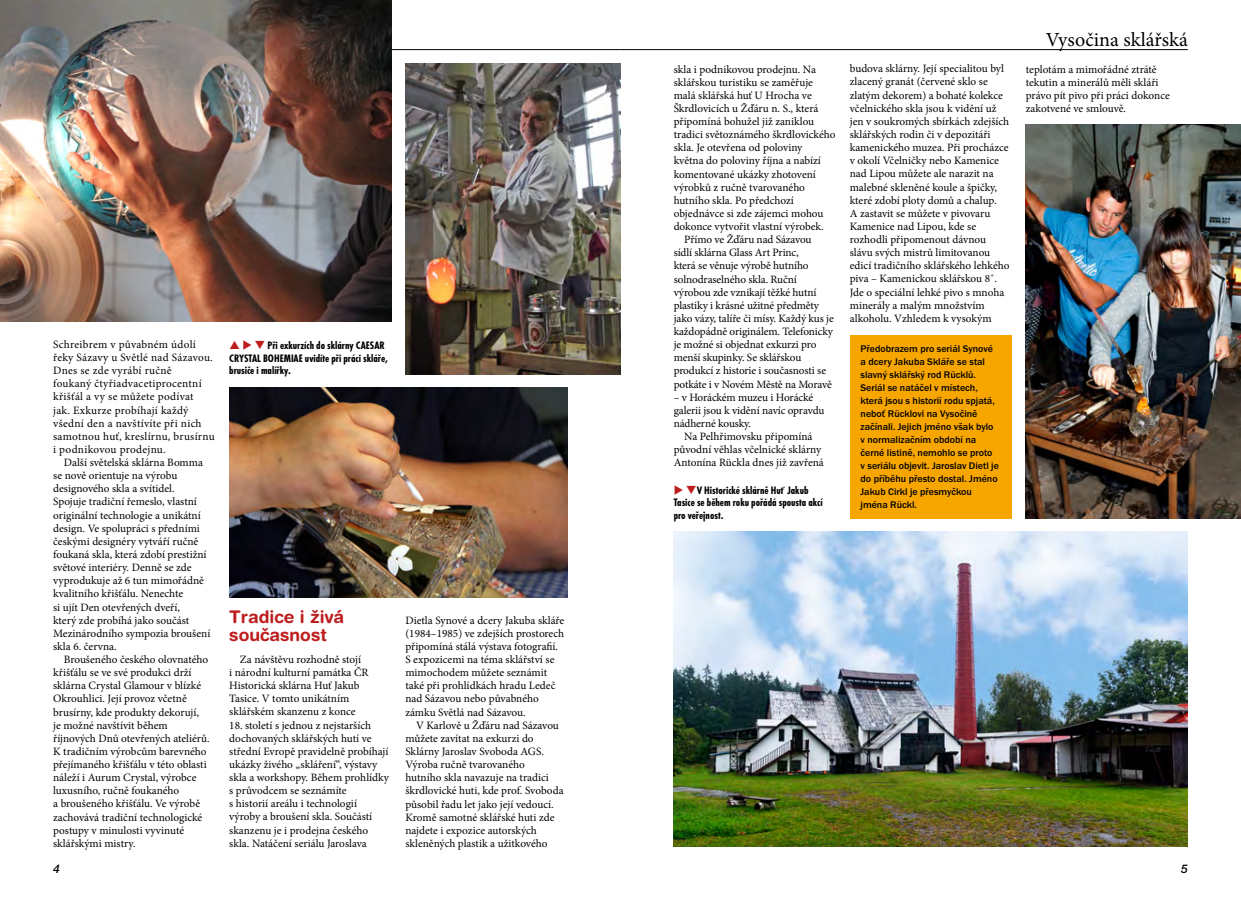
<style>
.page{position:relative;width:1241px;height:900px;background:#fff}
.page>*{position:absolute;margin:0;border:0;box-sizing:border-box;transform-origin:0 0}
.t1{font:20px "Minion Pro";color:#000}
.t2{font:700 17.5px/17.5px "Helvetica Rounded OT";color:#bd1d1d}
.t3{font:italic 500 11.88px "Helvetica Neue LT Pro";color:#000}
.t4{font:11.25px/13.1px "Minion Pro";letter-spacing:-.005em;color:#000}
.t5{font:11.25px/13.1px "Minion Pro";letter-spacing:.025em;color:#000}
.t6{font:700 condensed 11.25px/12.5px "Futura TOT";color:#000}
.t7{font:500 10px/13px "Franklin Got Itc TOT";color:#000}
.s1{color:#bd1d1d}
</style>
<div class="page">
<hr style="left:94px;top:49px;width:526px;height:1px;background:#000">
<hr style="left:620px;top:49px;width:567px;height:1px;background:#000">
<div style="left:849px;top:335px;width:162px;height:184px;background:#f7a600"></div>
<img style="left:0;top:0;width:391px;height:322px">
<img style="left:229px;top:387px;width:338px;height:210px">
<img style="left:673px;top:532px;width:514px;height:315px">
<img style="left:1025px;top:125px;width:215px;height:394px">
<img style="left:405px;top:64px;width:215px;height:310px">
<p class="t5" style="left:53px;top:338px;width:163px">Schreibrem v půvabném údolí řeky Sázavy u Světlé nad Sázavou.<br>Dnes se zde vyrábí ručně<br>foukaný čtyřiadvacetiprocentní křišťál a vy se můžete podívat<br>jak. Exkurze probíhají každý všední den a navštívíte při nich samotnou huť, kreslírnu, brusírnu i podnikovou prodejnu.</p>
<p class="t4" style="left:53px;top:456px;width:159px;text-indent:11px">Další světelská sklárna Bomma se nově orientuje na výrobu designového skla a svítidel.<br>Spojuje tradiční řemeslo, vlastní originální technologie a unikátní design. Ve spolupráci s předními českými designéry vytváří ručně foukaná skla, která zdobí prestižní světové interiéry. Denně se zde vyprodukuje až 6 tun mimořádně kvalitního křišťálu. Nenechte<br>si ujít Den otevřených dveří,<br>který zde probíhá jako součást<br>Mezinárodního sympozia broušení skla 6. června.</p>
<p class="t4" style="left:53px;top:653px;width:158px;text-indent:11px">Broušeného českého olovnatého křišťálu se ve své produkci drží sklárna Crystal Glamour v blízké<br>Okrouhlici. Její provoz včetně brusírny, kde produkty dekorují,<br>je možné navštívit během říjnových Dnů otevřených ateliérů.<br>K tradičním výrobcům barevného přejímaného křišťálu v této oblasti náleží i Aurum Crystal, výrobce luxusního, ručně foukaného<br>a broušeného křišťálu. Ve výrobě zachovává tradiční technologické postupy v minulosti vyvinuté sklářskými mistry.</p>
<p class="t6" style="left:229px;top:339px;width:160px;text-indent:13px"><span class="s1">◆</span> <span class="s1">❑</span> Při exkurzích do sklárny CAESAR<br>CRYSTAL BOHEMIAE uvidíte při práci skláře, brusiče i malířky.</p>
<h2 class="t2" style="left:229px;top:608px;width:116px">Tradice i živá současnost</h2>
<p class="t4" style="left:229px;top:653px;width:141px;text-indent:11px">Za návštěvu rozhodně stojí<br>i národní kulturní památka ČR<br>Historická sklárna Huť Jakub<br>Tasice. V tomto unikátním sklářském skanzenu z konce</p>
<p class="t4" style="left:229px;top:718px;width:161px">18. století s jednou z nejstarších dochovaných sklářských hutí ve střední Evropě pravidelně probíhají ukázky živého „skláření“, výstavy skla a workshopy. Během prohlídky s průvodcem se seznámíte<br>s historií areálu i technologií výroby a broušení skla. Součástí skanzenu je i prodejna českého skla. Natáčení seriálu Jaroslava</p>
<p class="t4" style="left:405px;top:614px;width:160px">Dietla Synové a dcery Jakuba skláře (1984–1985) ve zdejších prostorech připomíná stálá výstava fotografií.<br>S expozicemi na téma sklářství se mimochodem můžete seznámit také při prohlídkách hradu Ledeč nad Sázavou nebo půvabného zámku Světlá nad Sázavou.</p>
<p class="t4" style="left:405px;top:719px;width:160px;text-indent:11px">V Karlově u Žďáru nad Sázavou můžete zavítat na exkurzi do<br>Sklárny Jaroslav Svoboda AGS.<br>Výroba ručně tvarovaného hutního skla navazuje na tradici škrdlovické huti, kde prof. Svoboda působil řadu let jako její vedoucí.<br>Kromě samotné sklářské huti zde najdete i expozice autorských skleněných plastik a užitkového</p>
<p class="t4" style="left:673px;top:62px;width:144px">skla i podnikovou prodejnu. Na</p>
<p class="t4" style="left:673px;top:76px;width:141px">sklářskou turistiku se zaměřuje</p>
<p class="t4" style="left:673px;top:89px;width:140px">malá sklářská huť U Hrocha ve</p>
<p class="t4" style="left:673px;top:102px;width:146px">Škrdlovicích u Žďáru n. S., která</p>
<p class="t4" style="left:673px;top:115px;width:142px">připomíná bohužel již zaniklou</p>
<p class="t4" style="left:673px;top:128px;width:163px">tradici světoznámého škrdlovického</p>
<p class="t4" style="left:673px;top:141px;width:130px">skla. Je otevřena od poloviny</p>
<p class="t4" style="left:673px;top:154px;width:149px">května do poloviny října a nabízí</p>
<p class="t4" style="left:673px;top:167px;width:144px">komentované ukázky zhotovení</p>
<p class="t4" style="left:673px;top:181px;width:133px">výrobků z ručně tvarovaného</p>
<p class="t4" style="left:673px;top:194px;width:122px">hutního skla. Po předchozí</p>
<p class="t4" style="left:673px;top:207px;width:151px">objednávce si zde zájemci mohou</p>
<p class="t4" style="left:673px;top:220px;width:151px">dokonce vytvořit vlastní výrobek.</p>
<p class="t4" style="left:684px;top:233px;width:129px">Přímo ve Žďáru nad Sázavou</p>
<p class="t4" style="left:673px;top:246px;width:127px">sídlí sklárna Glass Art Princ,</p>
<p class="t4" style="left:673px;top:259px;width:136px">která se věnuje výrobě hutního</p>
<p class="t4" style="left:673px;top:272px;width:125px">solnodraselného skla. Ruční</p>
<p class="t4" style="left:673px;top:286px;width:144px">výrobou zde vznikají těžké hutní</p>
<p class="t4" style="left:673px;top:299px;width:147px">plastiky i krásné užitné předměty</p>
<p class="t4" style="left:673px;top:312px;width:162px">jako vázy, talíře či mísy. Každý kus je</p>
<p class="t4" style="left:673px;top:325px;width:161px">každopádně originálem. Telefonicky</p>
<p class="t4" style="left:673px;top:338px;width:144px">je možné si objednat exkurzi pro</p>
<p class="t4" style="left:673px;top:351px;width:129px">menší skupinky. Se sklářskou</p>
<p class="t4" style="left:673px;top:364px;width:154px">produkcí z historie i současnosti se</p>
<p class="t4" style="left:673px;top:378px;width:160px">potkáte i v Novém Městě na Moravě</p>
<p class="t4" style="left:673px;top:391px;width:152px">– v Horáckém muzeu i Horácké galerii jsou k vidění navíc opravdu nádherné kousky.</p>
<p class="t4" style="left:673px;top:430px;width:152px;text-align:center">Na Pelhřimovsku připomíná původní věhlas včelnické sklárny<br>Antonína Rückla dnes již zavřená</p>
<p class="t6" style="left:673px;top:484px;width:150px"><span class="s1">◆</span> <span class="s1">❑</span>V Historické sklárně Huť Jakub<br>Tasice se během roku pořádá spousta akcí pro veřejnost.</p>
<p class="t4" style="left:849px;top:62px;width:161px">budova sklárny. Její specialitou byl zlacený granát (červené sklo se zlatým dekorem) a bohaté kolekce včelnického skla jsou k vidění už jen v soukromých sbírkách zdejších sklářských rodin či v depozitáři kamenického muzea. Při procházce v okolí Včelničky nebo Kamenice nad Lipou můžete ale narazit na malebné skleněné koule a špičky, které zdobí ploty domů a chalup.<br>A zastavit se můžete v pivovaru<br>Kamenice nad Lipou, kde se rozhodli připomenout dávnou slávu svých mistrů limitovanou edicí tradičního sklářského lehkého piva – Kamenickou sklářskou 8˚.<br>Jde o speciální lehké pivo s mnoha minerály a malým množstvím alkoholu. Vzhledem k vysokým</p>
<p class="t7" style="left:860px;top:342px;width:140px">Předobrazem pro seriál Synové a dcery Jakuba Skláře se stal slavný sklářský rod Rücklů.<br>Seriál se natáčel v místech, která jsou s historií rodu spjatá, neboť Rücklovi na Vysočině začínali. Jejich jméno však bylo v normalizačním období na černé listině, nemohlo se proto v seriálu objevit. Jaroslav Dietl je do příběhu přesto dostal. Jméno<br>Jakub Cirkl je přesmyčkou jména Rückl.</p>
<h1 class="t1" style="left:1045px;top:27px;width:143px">Vysočina sklářská</h1>
<p class="t4" style="left:1025px;top:63px;width:145px">teplotám a mimořádné ztrátě tekutin a minerálů měli skláři právo pít pivo při práci dokonce zakotvené ve smlouvě.</p>
<p class="t3" style="left:53px;top:862px;width:8px">4</p>
<p class="t3" style="left:1180px;top:862px;width:8px">5</p>
</div>
